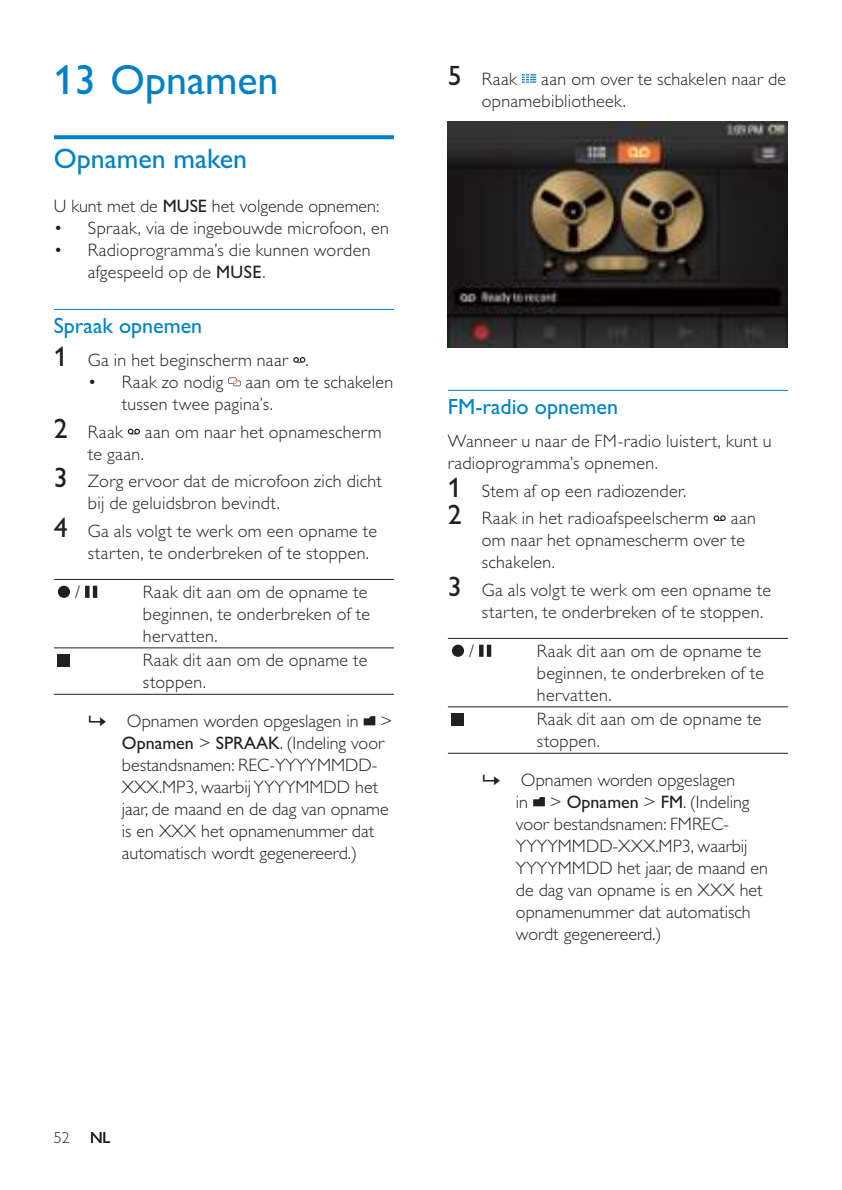
<style>
.page{position:relative;width:842px;height:1190px;background:#fff}
.page>*{position:absolute;margin:0;border:0;box-sizing:border-box;transform-origin:0 0}
.t1{font:42px "Gill Sans Alt One WGL";color:#0081c4}
.t2{font:28px "Gill Sans Alt One WGL";color:#0081c4}
.t3{font:22px "Gill Sans Alt One WGL";color:#0081c4}
.t4{font:18px/22px "Gill Sans Alt One WGL Light";letter-spacing:.015em;color:#231f20}
.t5{font:16px "Gill Sans Alt One WGL Light";color:#231f20}
.t6{font:16px "Gill Sans Alt One WGL";color:#231f20}
.s1{font-family:"Gill Sans Alt One WGL"}
.s2{font-family:"Gill Sans Alt One WGL";font-size:28px}
</style>
<div class="page">
<hr style="left:448px;top:390px;width:340px;height:1px;background:#0081c4">
<svg style="left:522px;top:74px;width:14px;height:9px"></svg>
<img style="left:448px;top:121px;width:339px;height:227px">
<svg style="left:714px;top:515px;width:12px;height:6px"></svg>
<hr style="left:448px;top:638px;width:340px;height:1px;background:#231f20">
<hr style="left:448px;top:706px;width:340px;height:1px;background:#231f20">
<hr style="left:448px;top:753px;width:340px;height:1px;background:#231f20">
<div style="left:452px;top:645px;width:12px;height:12px;background:#231f20;border-radius:50%"></div>
<hr style="left:487px;top:645px;width:4px;height:12px;background:#231f20">
<div style="left:479px;top:645px;width:5px;height:12px;background:#231f20"></div>
<div style="left:452px;top:713px;width:12px;height:12px;background:#231f20"></div>
<svg style="left:533px;top:797px;width:12px;height:9px"></svg>
<svg style="left:54px;top:135px;width:340px;height:4px"></svg>
<hr style="left:54px;top:309px;width:340px;height:1px;background:#0081c4">
<svg style="left:293px;top:357px;width:12px;height:6px"></svg>
<svg style="left:228px;top:377px;width:13px;height:9px"></svg>
<svg style="left:128px;top:429px;width:12px;height:5px"></svg>
<hr style="left:54px;top:579px;width:85px;height:1px;background:#231f20">
<hr style="left:139px;top:579px;width:255px;height:1px;background:#231f20">
<hr style="left:54px;top:647px;width:85px;height:1px;background:#231f20">
<hr style="left:139px;top:647px;width:255px;height:1px;background:#231f20">
<hr style="left:54px;top:694px;width:85px;height:1px;background:#231f20">
<hr style="left:139px;top:694px;width:255px;height:1px;background:#231f20">
<div style="left:58px;top:586px;width:12px;height:12px;background:#231f20;border-radius:50%"></div>
<hr style="left:93px;top:586px;width:4px;height:12px;background:#231f20">
<div style="left:85px;top:586px;width:5px;height:12px;background:#231f20"></div>
<div style="left:58px;top:654px;width:12px;height:12px;background:#231f20"></div>
<svg style="left:364px;top:716px;width:11px;height:9px"></svg>
<h1 class="t1" style="left:54px;top:63px;width:226px">13 Opnamen</h1>
<h2 class="t2" style="left:54px;top:147px;width:195px">Opnamen maken</h2>
<p class="t4" style="left:54px;top:197px;width:327px">U kunt met de <span class="s1">MUSE</span> het volgende opnemen:</p>
<p class="t4" style="left:54px;top:219px;width:336px">• Spraak, via de ingebouwde microfoon, en</p>
<p class="t4" style="left:88px;top:241px;width:284px;text-indent:-34px">• Radioprogramma’s die kunnen worden afgespeeld op de <span class="s1">MUSE</span>.</p>
<p class="t3" style="left:54px;top:316px;width:150px">Spraak opnemen</p>
<p class="t4" style="left:54px;top:350px;width:256px"><span class="s2">1</span> Ga in het beginscherm naar .</p>
<p class="t4" style="left:122px;top:372px;width:273px;text-indent:-34px">• Raak zo nodig aan om te schakelen tussen twee pagina’s.</p>
<p class="t4" style="left:88px;top:422px;width:295px;text-indent:-34px"><span class="s2">2</span> Raak aan om naar het opnamescherm te gaan.</p>
<p class="t4" style="left:88px;top:472px;width:296px;text-indent:-34px"><span class="s2">3</span> Zorg ervoor dat de microfoon zich dicht bij de geluidsbron bevindt.</p>
<p class="t4" style="left:88px;top:521px;width:291px;text-indent:-34px"><span class="s2">4</span> Ga als volgt te werk om een opname te starten, te onderbreken of te stoppen.</p>
<p class="t4" style="left:75px;top:582px;width:7px">/</p>
<p class="t4" style="left:143px;top:582px;width:229px">Raak dit aan om de opname te beginnen, te onderbreken of te hervatten.</p>
<p class="t4" style="left:143px;top:651px;width:226px">Raak dit aan om de opname te stoppen.</p>
<p class="t4" style="left:122px;top:711px;width:272px">Opnamen worden opgeslagen in &gt;<br><span class="s1">Opnamen</span> &gt; <span class="s1">SPRAAK</span>. (Indeling voor bestandsnamen: REC-YYYYMMDD-<br>XXX.MP3, waarbij YYYYMMDD het jaar, de maand en de dag van opname is en XXX het opnamenummer dat automatisch wordt gegenereerd.)</p>
<p class="t4" style="left:448px;top:69px;width:70px"><span class="s2">5</span> Raak</p>
<p class="t4" style="left:482px;top:69px;width:306px;text-indent:59px">aan om over te schakelen naar de opnamebibliotheek.</p>
<p class="t3" style="left:448px;top:397px;width:172px">FM-radio opnemen</p>
<p class="t4" style="left:448px;top:431px;width:325px">Wanneer u naar de FM-radio luistert, kunt u radioprogramma’s opnemen.</p>
<p class="t4" style="left:448px;top:478px;width:310px;line-height:27.6px"><span class="s2">1</span> Stem af op een radiozender.<br><span class="s2">2</span> Raak in het radioafspeelscherm aan</p>
<p class="t4" style="left:482px;top:531px;width:265px">om naar het opnamescherm over te schakelen.</p>
<p class="t4" style="left:482px;top:580px;width:291px;text-indent:-34px"><span class="s2">3</span> Ga als volgt te werk om een opname te starten, te onderbreken of te stoppen.</p>
<p class="t4" style="left:469px;top:641px;width:7px">/</p>
<p class="t4" style="left:537px;top:641px;width:229px">Raak dit aan om de opname te beginnen, te onderbreken of te hervatten.</p>
<p class="t4" style="left:537px;top:710px;width:226px">Raak dit aan om de opname te stoppen.</p>
<p class="t4" style="left:516px;top:770px;width:253px">Opnamen worden opgeslagen<br>in &gt; <span class="s1">Opnamen</span> &gt; <span class="s1">FM</span>. (Indeling voor bestandsnamen: FMREC-<br>YYYYMMDD-XXX.MP3, waarbij<br>YYYYMMDD het jaar, de maand en de dag van opname is en XXX het opnamenummer dat automatisch wordt gegenereerd.)</p>
<p class="t5" style="left:54px;top:1131px;width:17px">52</p>
<p class="t6" style="left:90px;top:1131px;width:22px">NL</p>
</div>
